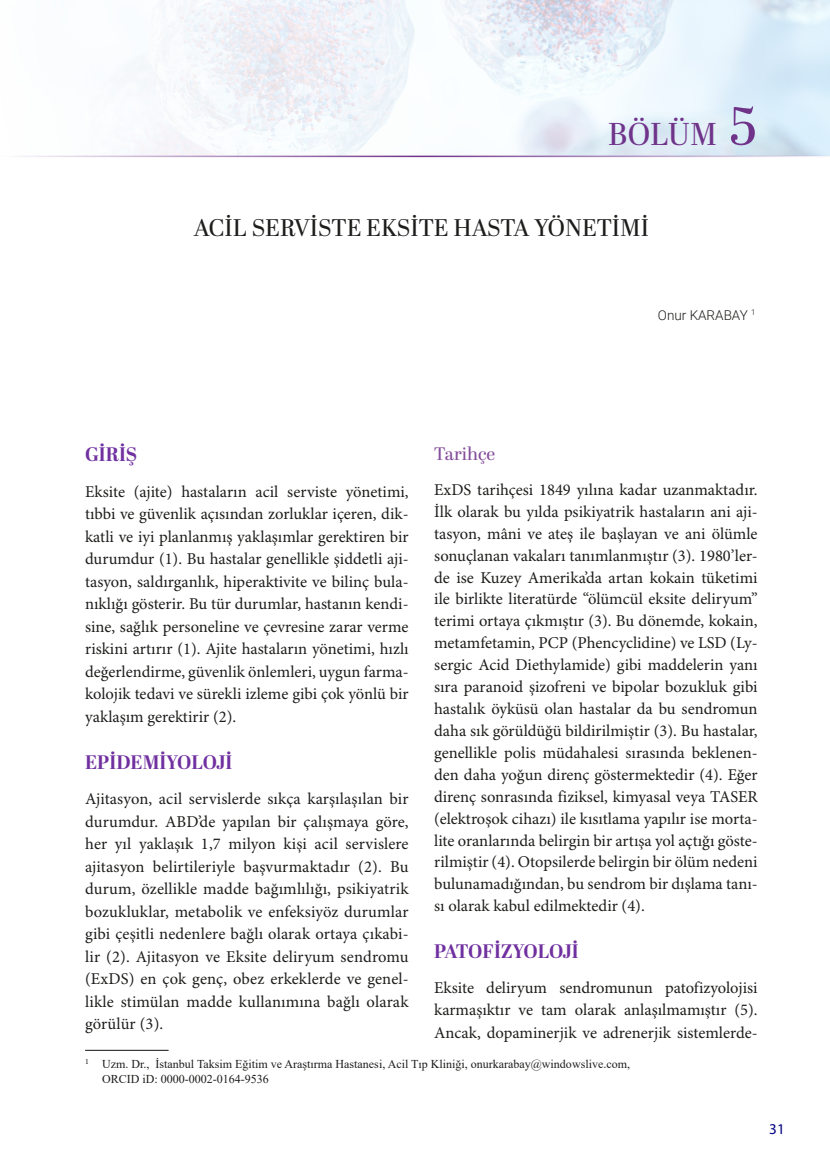
<style>
.page{position:relative;width:830px;height:1170px;background:#fff}
.page>*{position:absolute;margin:0;border:0;box-sizing:border-box;transform-origin:0 0}
.BOLUM{font:31.5px "Abril Display";color:#6f338a}
.BOLUM_BASLIK{font:24px "Abril Display";color:#1d1d1b}
.baslık_1{font:700 19.5px "Abril Display";color:#7030a0}
.başlık_2{font:18px "Abril Display";color:#824d99}
.duzyazi__5{font:16.5px/22.5px "Minion Pro";color:#1d1d1b;text-align:justify}
.t1{font:15px "Myriad Pro";color:#000080}
.YAZAR{font:300 13.5px "Roboto";color:#1d1d1b}
.dipnot{font:12px/14.4px "Times New Roman";color:#1d1d1b}
.s1{font-size:54px}
</style>
<div class="page">
<img style="left:50px;top:0;width:779px;height:156px">
<hr style="left:85px;top:1049px;width:83px;height:1px;background:#1d1d1b">
<hr style="left:0;top:156px;width:829px;height:1px;background:#6f338a">
<p class="BOLUM" style="left:608px;top:112px;width:151px">BÖLÜM <span class="s1">5</span></p>
<p class="BOLUM_BASLIK" style="left:193px;top:211px;width:456px">ACIL SERVISTE EKSITE HASTA YÖNETIMI</p>
<p class="YAZAR" style="left:657px;top:305px;width:99px">Onur KARABAY <sup>1</sup></p>
<p class="baslık_1" style="left:85px;top:441px;width:54px">GIRIŞ</p>
<p class="duzyazi__5" style="left:85px;top:480px;width:325px">Eksite (ajite) hastaların acil serviste yönetimi, tıbbi ve güvenlik açısından zorluklar içeren, dik&shy;katli ve iyi planlanmış yaklaşımlar gerektiren bir durumdur (1). Bu hastalar genellikle şiddetli aji&shy;tasyon, saldırganlık, hiperaktivite ve bilinç bula&shy;nıklığı gösterir. Bu tür durumlar, hastanın kendi&shy;sine, sağlık personeline ve çevresine zarar verme riskini artırır (1). Ajite hastaların yönetimi, hızlı değerlendirme, güvenlik önlemleri, uygun farma&shy;kolojik tedavi ve sürekli izleme gibi çok yönlü bir yaklaşım gerektirir (2).</p>
<p class="baslık_1" style="left:85px;top:748px;width:149px">EPIDEMIYOLOJI</p>
<p class="duzyazi__5" style="left:85px;top:788px;width:325px">Ajitasyon, acil servislerde sıkça karşılaşılan bir durumdur. ABD’de yapılan bir çalışmaya göre, her yıl yaklaşık 1,7 milyon kişi acil servislere ajitasyon belirtileriyle başvurmaktadır (2). Bu durum, özellikle madde bağımlılığı, psikiyatrik bozukluklar, metabolik ve enfeksiyöz durumlar gibi çeşitli nedenlere bağlı olarak ortaya çıkabi&shy;lir (2). Ajitasyon ve Eksite deliryum sendromu (ExDS) en çok genç, obez erkeklerde ve genel&shy;likle stimülan madde kullanımına bağlı olarak görülür (3).</p>
<p class="başlık_2" style="left:434px;top:441px;width:63px">Tarihçe</p>
<p class="duzyazi__5" style="left:434px;top:479px;width:325px;line-height:21.9px">ExDS tarihçesi 1849 yılına kadar uzanmaktadır.<br>İlk olarak bu yılda psikiyatrik hastaların ani aji&shy;tasyon, mâni ve ateş ile başlayan ve ani ölümle sonuçlanan vakaları tanımlanmıştır (3). 1980’ler&shy;de ise Kuzey Amerika’da artan kokain tüketimi ile birlikte literatürde “ölümcül eksite deliryum” terimi ortaya çıkmıştır (3). Bu dönemde, kokain, metamfetamin, PCP (Phencyclidine) ve LSD (Ly&shy;sergic Acid Diethylamide) gibi maddelerin yanı sıra paranoid şizofreni ve bipolar bozukluk gibi hastalık öyküsü olan hastalar da bu sendromun daha sık görüldüğü bildirilmiştir (3). Bu hastalar, genellikle polis müdahalesi sırasında beklenen&shy;den daha yoğun direnç göstermektedir (4). Eğer direnç sonrasında fiziksel, kimyasal veya TASER (elektroşok cihazı) ile kısıtlama yapılır ise morta&shy;lite oranlarında belirgin bir artışa yol açtığı göste&shy;rilmiştir (4). Otopsilerde belirgin bir ölüm nedeni bulunamadığından, bu sendrom bir dışlama tanı&shy;sı olarak kabul edilmektedir (4).</p>
<p class="baslık_1" style="left:434px;top:937px;width:146px">PATOFIZYOLOJI</p>
<p class="duzyazi__5" style="left:434px;top:976px;width:325px">Eksite deliryum sendromunun patofizyolojisi karmaşıktır ve tam olarak anlaşılmamıştır (5).<br>Ancak, dopaminerjik ve adrenerjik sistemlerde-</p>
<p class="dipnot" style="left:102px;top:1056px;width:529px;text-indent:-17px"><sup>1</sup> Uzm. Dr., İstanbul Taksim Eğitim ve Araştırma Hastanesi, Acil Tıp Kliniği, onurkarabay@windowslive.com,<br>ORCID iD: 0000-0002-0164-9536</p>
<p class="t1" style="left:769px;top:1119px;width:17px">31</p>
</div>
